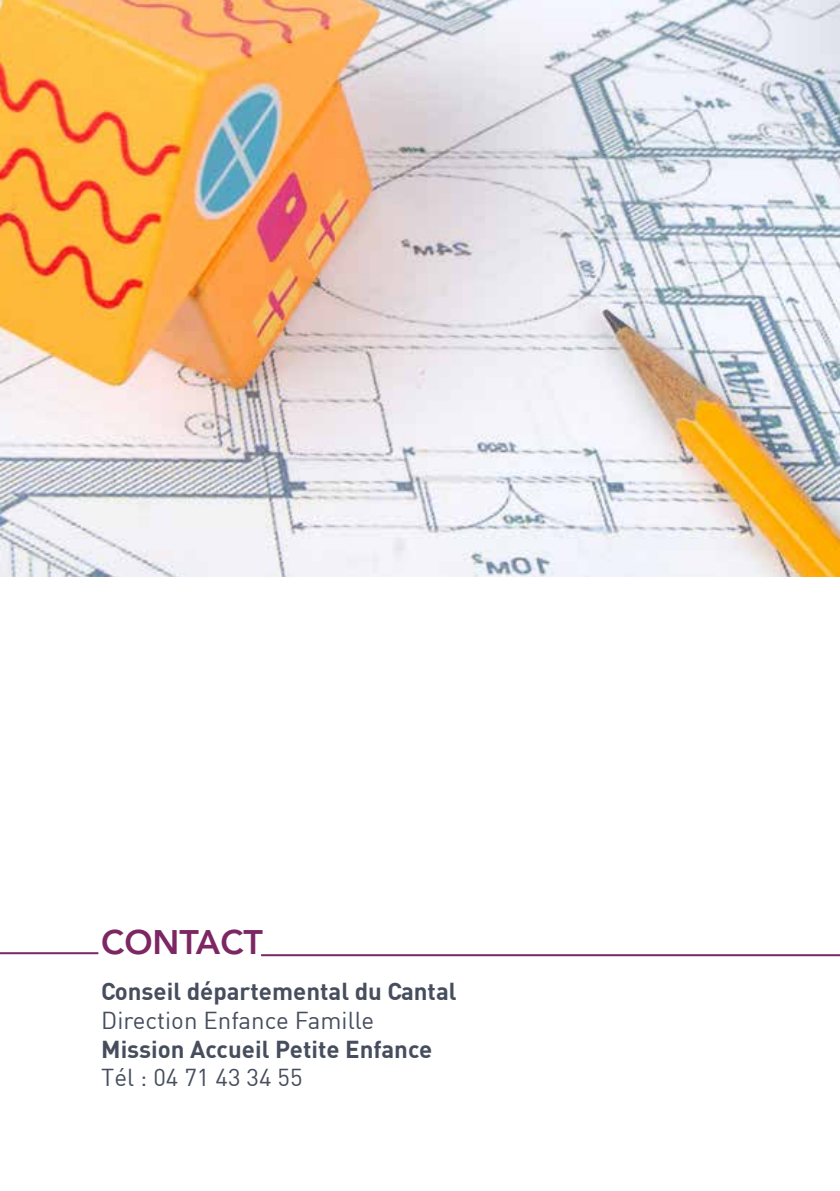
<style>
.page{position:relative;width:840px;height:1191px;background:#fff}
.page>*{position:absolute;margin:0;border:0;box-sizing:border-box;transform-origin:0 0}
.t1{font:800 33.8px "Avenir LT Std";color:#7c2663}
.t2{font:700 24px "DIN";color:#464d5d}
.t3{font:24px "DIN";color:#464d5d}
</style>
<div class="page">
<img style="left:0;top:0;width:839px;height:576px">
<hr style="left:261px;top:954px;width:578px;height:2px;background:#7c2663">
<hr style="left:0;top:952px;width:98px;height:2px;background:#7c2663">
<h1 class="t1" style="left:101px;top:922px;width:163px">CONTACT</h1>
<p class="t2" style="left:101px;top:975px;width:357px">Conseil départemental du Cantal</p>
<p class="t3" style="left:101px;top:1005px;width:274px">Direction Enfance Famille</p>
<p class="t2" style="left:101px;top:1033px;width:332px">Mission Accueil Petite Enfance</p>
<p class="t3" style="left:101px;top:1062px;width:203px">Tél : 04 71 43 34 55</p>
</div>
